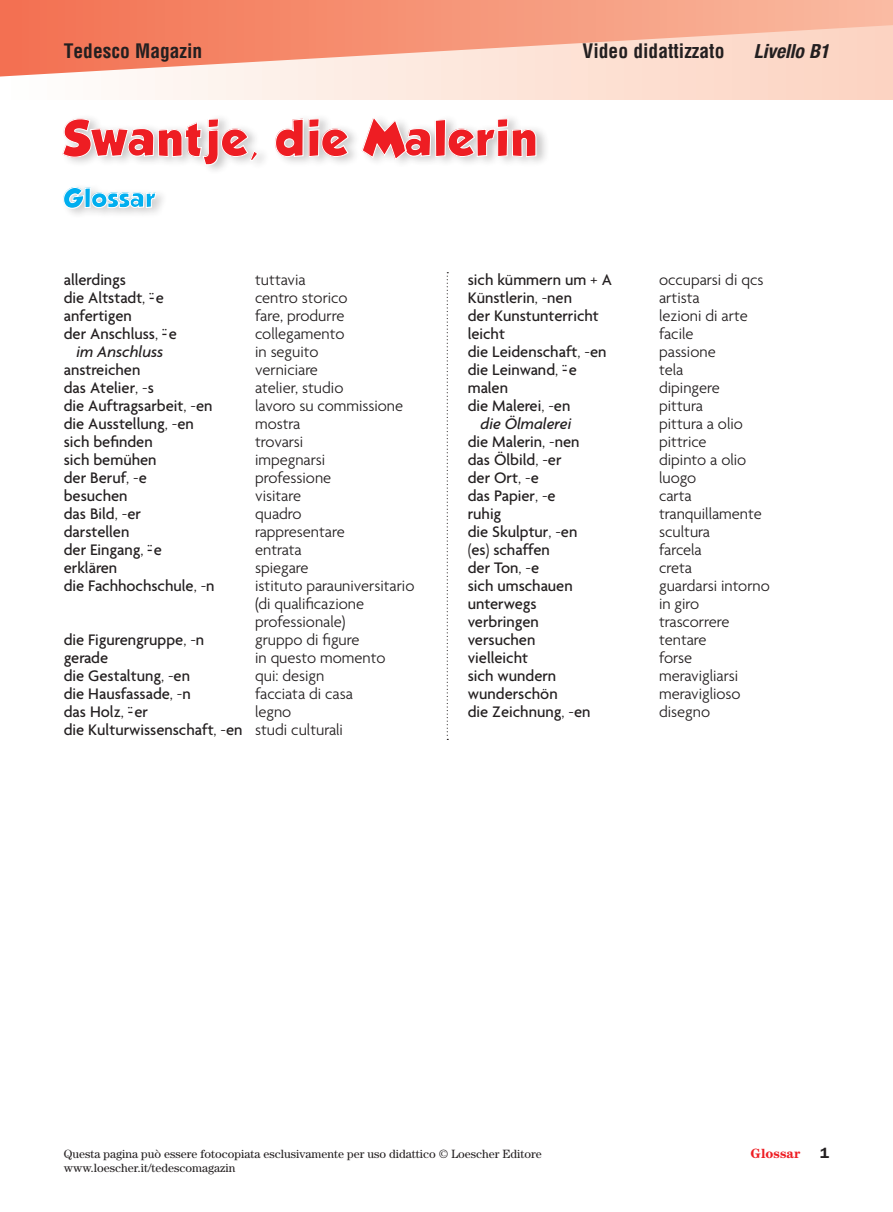
<style>
.page{position:relative;width:893px;height:1212px;background:#fff}
.page>*{position:absolute;margin:0;border:0;box-sizing:border-box;transform-origin:0 0}
.t1{font:45px "GROBOLD";letter-spacing:.03em;color:#ee1d23}
.t2{font:24px "GROBOLD";letter-spacing:.03em;color:#00aeef}
._02_Testo_Esercizi{font:700 condensed 19.5px "Helvetica";color:#231f20}
._02_Testo_Esercizi-2{font:italic 700 condensed 19.5px "Helvetica Neue";color:#231f20}
._02_Testo_Glossario{font:500 16.5px "Agenda";color:#231f20}
._02_Testo_Glossario-2{font:300 16.5px/18px "Agenda";color:#231f20}
._02_Testo_Glossario-3{font:italic 500 16.5px "Agenda";color:#231f20}
.t3{font:600 15px "Franklin Gothic";color:#231f20}
.t4{font:700 13.5px "Century";color:#ee1d23}
.t5{font:12px "Century";color:#231f20}
.s1{font-weight:300}
</style>
<div class="page">
<svg style="left:259px;top:77px;width:634px;height:22px;background:#fcdfd2"></svg>
<svg style="left:0;top:0;width:893px;height:77px;background:#f8b39c"></svg>
<svg style="left:62px;top:0;width:197px;height:166px"></svg>
<svg style="left:278px;top:118px;width:71px;height:39px"></svg>
<svg style="left:361px;top:0;width:176px;height:161px"></svg>
<svg style="left:66px;top:188px;width:19px;height:21px"></svg>
<div style="left:85px;top:188px;width:6px;height:20px;border:1px solid #fff"></div>
<svg style="left:91px;top:192px;width:66px;height:16px"></svg>
<svg style="left:447px;top:272px;width:1px;height:468px"></svg>
<p class="_02_Testo_Esercizi" style="left:64px;top:39px;width:140px">Tedesco Magazin</p>
<p class="_02_Testo_Esercizi" style="left:583px;top:39px;width:143px">Video didattizzato</p>
<p class="_02_Testo_Esercizi-2" style="left:754px;top:39px;width:77px">Livello B1</p>
<p class="t1" style="left:64px;top:112px;width:475px">Swantje, die Malerin</p>
<p class="t2" style="left:64px;top:184px;width:93px">Glossar</p>
<p class="_02_Testo_Glossario" style="left:64px;top:269px;width:64px">allerdings</p>
<p class="_02_Testo_Glossario-2" style="left:255px;top:270px;width:52px">tuttavia</p>
<p class="_02_Testo_Glossario" style="left:64px;top:287px;width:102px">die Altstadt<span class="s1">,</span> -¨e</p>
<p class="_02_Testo_Glossario-2" style="left:255px;top:288px;width:94px">centro storico</p>
<p class="_02_Testo_Glossario" style="left:64px;top:305px;width:70px">anfertigen</p>
<p class="_02_Testo_Glossario-2" style="left:255px;top:306px;width:91px">fare, produrre</p>
<p class="_02_Testo_Glossario" style="left:64px;top:323px;width:115px">der Anschluss<span class="s1">,</span> -¨e</p>
<p class="_02_Testo_Glossario-2" style="left:255px;top:324px;width:91px">collegamento</p>
<p class="_02_Testo_Glossario-3" style="left:77px;top:341px;width:88px">im Anschluss</p>
<p class="_02_Testo_Glossario-2" style="left:255px;top:342px;width:65px">in seguito</p>
<p class="_02_Testo_Glossario" style="left:64px;top:359px;width:78px">anstreichen</p>
<p class="_02_Testo_Glossario-2" style="left:255px;top:360px;width:64px">verniciare</p>
<p class="_02_Testo_Glossario" style="left:64px;top:377px;width:92px">das Atelier<span class="s1">, -</span>s</p>
<p class="_02_Testo_Glossario-2" style="left:255px;top:378px;width:90px">atelier, studio</p>
<p class="_02_Testo_Glossario" style="left:64px;top:395px;width:150px">die Auftragsarbeit<span class="s1">, -</span>en</p>
<p class="_02_Testo_Glossario-2" style="left:255px;top:396px;width:150px">lavoro su commissione</p>
<p class="_02_Testo_Glossario" style="left:64px;top:413px;width:132px">die Ausstellung<span class="s1">, -</span>en</p>
<p class="_02_Testo_Glossario-2" style="left:255px;top:414px;width:47px">mostra</p>
<p class="_02_Testo_Glossario" style="left:64px;top:431px;width:90px">sich befinden</p>
<p class="_02_Testo_Glossario-2" style="left:255px;top:432px;width:50px">trovarsi</p>
<p class="_02_Testo_Glossario" style="left:64px;top:449px;width:94px">sich bemühen</p>
<p class="_02_Testo_Glossario-2" style="left:255px;top:450px;width:72px">impegnarsi</p>
<p class="_02_Testo_Glossario" style="left:64px;top:467px;width:85px">der Beruf<span class="s1">, -</span>e</p>
<p class="_02_Testo_Glossario-2" style="left:255px;top:468px;width:78px">professione</p>
<p class="_02_Testo_Glossario" style="left:64px;top:485px;width:65px">besuchen</p>
<p class="_02_Testo_Glossario-2" style="left:255px;top:486px;width:48px">visitare</p>
<p class="_02_Testo_Glossario" style="left:64px;top:503px;width:79px">das Bild<span class="s1">, -</span>er</p>
<p class="_02_Testo_Glossario-2" style="left:255px;top:504px;width:48px">quadro</p>
<p class="_02_Testo_Glossario" style="left:64px;top:521px;width:67px">darstellen</p>
<p class="_02_Testo_Glossario-2" style="left:255px;top:522px;width:91px">rappresentare</p>
<p class="_02_Testo_Glossario" style="left:64px;top:539px;width:100px">der Eingang<span class="s1">,</span> -¨e</p>
<p class="_02_Testo_Glossario-2" style="left:255px;top:540px;width:48px">entrata</p>
<p class="_02_Testo_Glossario" style="left:64px;top:557px;width:55px">erklären</p>
<p class="_02_Testo_Glossario-2" style="left:255px;top:558px;width:55px">spiegare</p>
<p class="_02_Testo_Glossario" style="left:64px;top:575px;width:152px">die Fachhochschule<span class="s1">, -</span>n</p>
<p class="_02_Testo_Glossario-2" style="left:255px;top:576px;width:161px">istituto parauniversitario (di qualificazione professionale)</p>
<p class="_02_Testo_Glossario" style="left:64px;top:629px;width:142px">die Figurengruppe<span class="s1">, -</span>n</p>
<p class="_02_Testo_Glossario-2" style="left:255px;top:630px;width:106px">gruppo di figure</p>
<p class="_02_Testo_Glossario" style="left:64px;top:647px;width:46px">gerade</p>
<p class="_02_Testo_Glossario-2" style="left:255px;top:648px;width:132px">in questo momento</p>
<p class="_02_Testo_Glossario" style="left:64px;top:665px;width:128px">die Gestaltung<span class="s1">, -</span>en</p>
<p class="_02_Testo_Glossario-2" style="left:255px;top:666px;width:71px">qui: design</p>
<p class="_02_Testo_Glossario" style="left:64px;top:683px;width:129px">die Hausfassade<span class="s1">, -</span>n</p>
<p class="_02_Testo_Glossario-2" style="left:255px;top:684px;width:99px">facciata di casa</p>
<p class="_02_Testo_Glossario" style="left:64px;top:701px;width:86px">das Holz<span class="s1">,</span> -¨er</p>
<p class="_02_Testo_Glossario-2" style="left:255px;top:702px;width:38px">legno</p>
<p class="_02_Testo_Glossario" style="left:64px;top:719px;width:281px">die Kulturwissenschaft<span class="s1">, -</span>en <span class="s1">studi culturali</span></p>
<p class="_02_Testo_Glossario" style="left:468px;top:269px;width:146px">sich kümmern um <span class="s1">+</span> A</p>
<p class="_02_Testo_Glossario-2" style="left:659px;top:270px;width:106px">occuparsi di qcs</p>
<p class="_02_Testo_Glossario" style="left:468px;top:287px;width:106px">Künstlerin<span class="s1">, -</span>nen</p>
<p class="_02_Testo_Glossario-2" style="left:659px;top:288px;width:42px">artista</p>
<p class="_02_Testo_Glossario" style="left:468px;top:305px;width:133px">der Kunstunterricht</p>
<p class="_02_Testo_Glossario-2" style="left:659px;top:306px;width:90px">lezioni di arte</p>
<p class="_02_Testo_Glossario" style="left:468px;top:323px;width:39px">leicht</p>
<p class="_02_Testo_Glossario-2" style="left:659px;top:324px;width:36px">facile</p>
<p class="_02_Testo_Glossario" style="left:468px;top:341px;width:140px">die Leidenschaft<span class="s1">, -</span>en</p>
<p class="_02_Testo_Glossario-2" style="left:659px;top:342px;width:58px">passione</p>
<p class="_02_Testo_Glossario" style="left:468px;top:359px;width:111px">die Leinwand<span class="s1">,</span> -¨e</p>
<p class="_02_Testo_Glossario-2" style="left:659px;top:360px;width:26px">tela</p>
<p class="_02_Testo_Glossario" style="left:468px;top:377px;width:42px">malen</p>
<p class="_02_Testo_Glossario-2" style="left:659px;top:378px;width:62px">dipingere</p>
<p class="_02_Testo_Glossario" style="left:468px;top:395px;width:104px">die Malerei<span class="s1">, -</span>en</p>
<p class="_02_Testo_Glossario-2" style="left:659px;top:396px;width:45px">pittura</p>
<p class="_02_Testo_Glossario-3" style="left:480px;top:413px;width:92px">die Ölmalerei</p>
<p class="_02_Testo_Glossario-2" style="left:659px;top:414px;width:85px">pittura a olio</p>
<p class="_02_Testo_Glossario" style="left:468px;top:431px;width:113px">die Malerin<span class="s1">, -</span>nen</p>
<p class="_02_Testo_Glossario-2" style="left:659px;top:432px;width:49px">pittrice</p>
<p class="_02_Testo_Glossario" style="left:468px;top:449px;width:95px">das Ölbild<span class="s1">, -</span>er</p>
<p class="_02_Testo_Glossario-2" style="left:659px;top:450px;width:89px">dipinto a olio</p>
<p class="_02_Testo_Glossario" style="left:468px;top:467px;width:73px">der Ort<span class="s1">, -</span>e</p>
<p class="_02_Testo_Glossario-2" style="left:659px;top:468px;width:39px">luogo</p>
<p class="_02_Testo_Glossario" style="left:468px;top:485px;width:89px">das Papier<span class="s1">, -</span>e</p>
<p class="_02_Testo_Glossario-2" style="left:659px;top:486px;width:34px">carta</p>
<p class="_02_Testo_Glossario" style="left:468px;top:503px;width:35px">ruhig</p>
<p class="_02_Testo_Glossario-2" style="left:659px;top:504px;width:104px">tranquillamente</p>
<p class="_02_Testo_Glossario" style="left:468px;top:521px;width:111px">die Skulptur<span class="s1">, -</span>en</p>
<p class="_02_Testo_Glossario-2" style="left:659px;top:522px;width:52px">scultura</p>
<p class="_02_Testo_Glossario" style="left:468px;top:539px;width:84px"><span class="s1">(</span>es<span class="s1">)</span> schaffen</p>
<p class="_02_Testo_Glossario-2" style="left:659px;top:540px;width:44px">farcela</p>
<p class="_02_Testo_Glossario" style="left:468px;top:557px;width:73px">der Ton<span class="s1">, -</span>e</p>
<p class="_02_Testo_Glossario-2" style="left:659px;top:558px;width:35px">creta</p>
<p class="_02_Testo_Glossario" style="left:468px;top:575px;width:107px">sich umschauen</p>
<p class="_02_Testo_Glossario-2" style="left:659px;top:576px;width:112px">guardarsi intorno</p>
<p class="_02_Testo_Glossario" style="left:468px;top:593px;width:70px">unterwegs</p>
<p class="_02_Testo_Glossario-2" style="left:659px;top:594px;width:42px">in giro</p>
<p class="_02_Testo_Glossario" style="left:468px;top:611px;width:73px">verbringen</p>
<p class="_02_Testo_Glossario-2" style="left:659px;top:612px;width:72px">trascorrere</p>
<p class="_02_Testo_Glossario" style="left:468px;top:629px;width:69px">versuchen</p>
<p class="_02_Testo_Glossario-2" style="left:659px;top:630px;width:49px">tentare</p>
<p class="_02_Testo_Glossario" style="left:468px;top:647px;width:62px">vielleicht</p>
<p class="_02_Testo_Glossario-2" style="left:659px;top:648px;width:35px">forse</p>
<p class="_02_Testo_Glossario" style="left:468px;top:665px;width:90px">sich wundern</p>
<p class="_02_Testo_Glossario-2" style="left:659px;top:666px;width:81px">meravigliarsi</p>
<p class="_02_Testo_Glossario" style="left:468px;top:683px;width:91px">wunderschön</p>
<p class="_02_Testo_Glossario-2" style="left:659px;top:684px;width:83px">meraviglioso</p>
<p class="_02_Testo_Glossario" style="left:468px;top:701px;width:124px">die Zeichnung<span class="s1">, -</span>en</p>
<p class="_02_Testo_Glossario-2" style="left:659px;top:702px;width:53px">disegno</p>
<p class="t5" style="left:64px;top:1146px;width:480px">Questa pagina può essere fotocopiata esclusivamente per uso didattico © Loescher Editore</p>
<p class="t5" style="left:64px;top:1161px;width:173px">www.loescher.it/tedescomagazin</p>
<p class="t4" style="left:751px;top:1145px;width:51px">Glossar</p>
<p class="t3" style="left:820px;top:1144px;width:10px">1</p>
</div>
